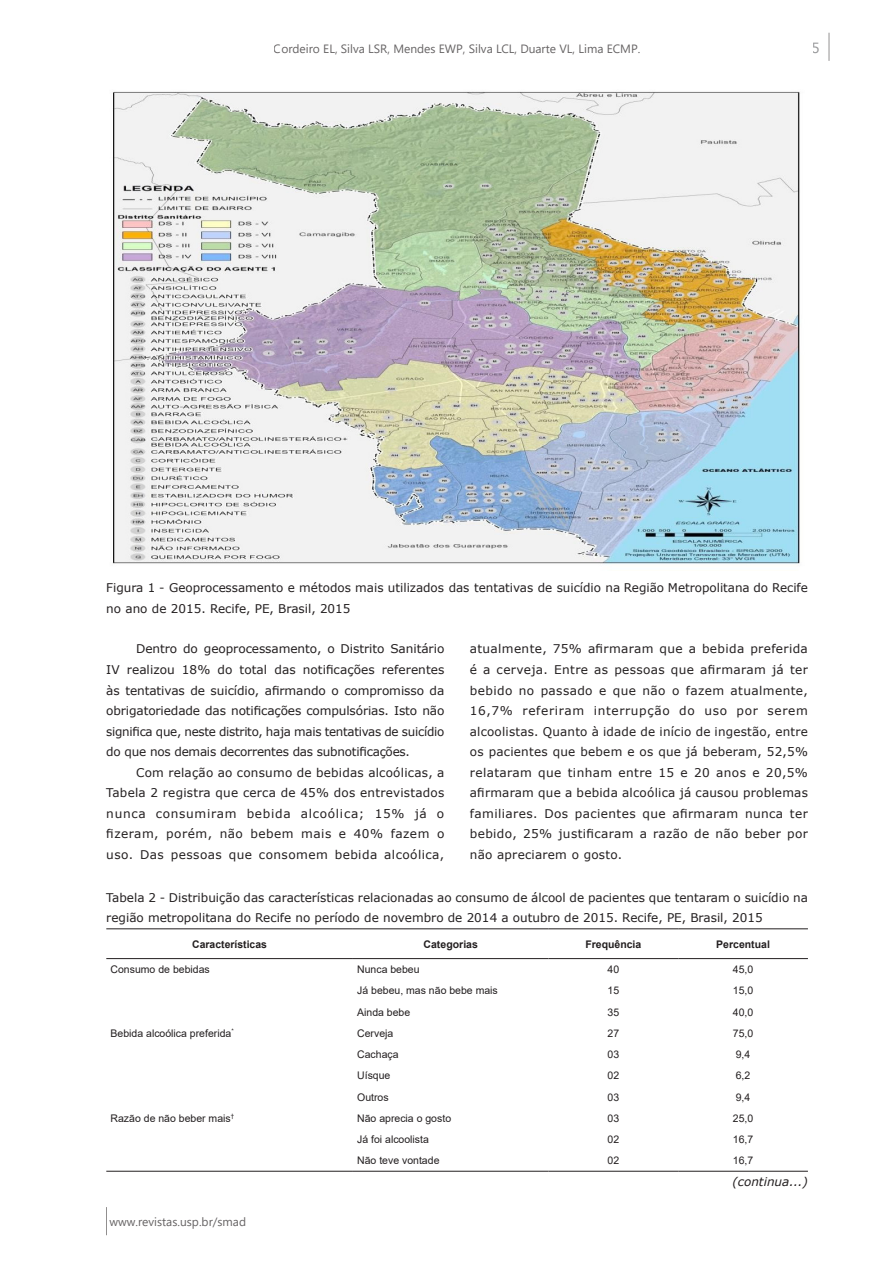
<style>
.page{position:relative;width:893px;height:1263px;background:#fff}
.page>*{position:absolute;margin:0;border:0;box-sizing:border-box;transform-origin:0 0}
.t1{font:13.5px "Geneva";color:#6c6d70}
.Texto{font:12px/20.5px "Verdana";letter-spacing:.03em;color:#231f20;text-align:justify}
.Tit_tab{font:12px/20.2px "Verdana";color:#231f20}
.Tit_fig{font:12px/21.3px "Verdana";color:#231f20}
.t2{font:12px "Segoe UI";color:#231f20}
.t3{font:italic 12px "Verdana";color:#231f20}
.Linhas_de_corpo{font:10.5px "Arial";color:#231f20}
.Cabeçalho{font:700 10.5px "Arial";color:#231f20}
</style>
<div class="page">
<svg style="left:106px;top:1207px;width:1px;height:28px"></svg>
<svg style="left:829px;top:33px;width:1px;height:28px"></svg>
<img style="left:113px;top:91px;width:687px;height:473px">
<hr style="left:106px;top:928px;width:247px;height:1px;background:#231f20">
<hr style="left:353px;top:928px;width:196px;height:1px;background:#231f20">
<hr style="left:549px;top:928px;width:129px;height:1px;background:#231f20">
<hr style="left:678px;top:928px;width:130px;height:1px;background:#231f20">
<hr style="left:106px;top:958px;width:247px;height:1px;background:#231f20">
<hr style="left:353px;top:958px;width:196px;height:1px;background:#231f20">
<hr style="left:549px;top:958px;width:129px;height:1px;background:#231f20">
<hr style="left:678px;top:958px;width:130px;height:1px;background:#231f20">
<hr style="left:106px;top:1171px;width:247px;height:1px;background:#231f20">
<hr style="left:353px;top:1171px;width:196px;height:1px;background:#231f20">
<hr style="left:549px;top:1171px;width:129px;height:1px;background:#231f20">
<hr style="left:678px;top:1171px;width:130px;height:1px;background:#231f20">
<p class="t2" style="left:274px;top:38px;width:368px">Cordeiro EL, Silva LSR, Mendes EWP, Silva LCL, Duarte VL, Lima ECMP.</p>
<p class="t1" style="left:812px;top:40px;width:11px">5</p>
<p class="Tit_fig" style="left:106px;top:576px;width:703px">Figura 1 - Geoprocessamento e métodos mais utilizados das tentativas de suicídio na Região Metropolitana do Recife no ano de 2015. Recife, PE, Brasil, 2015</p>
<p class="Texto" style="left:106px;top:639px;width:340px;text-indent:30px">Dentro do geoprocessamento, o Distrito Sanitário IV realizou 18% do total das notificações referentes às tentativas de suicídio, afirmando o compromisso da obrigatoriedade das notificações compulsórias. Isto não significa que, neste distrito, haja mais tentativas de suicídio do que nos demais decorrentes das subnotificações.</p>
<p class="Texto" style="left:106px;top:762px;width:340px;text-indent:30px">Com relação ao consumo de bebidas alcoólicas, a Tabela 2 registra que cerca de 45% dos entrevistados nunca consumiram bebida alcoólica; 15% já o fizeram, porém, não bebem mais e 40% fazem o uso. Das pessoas que consomem bebida alcoólica,</p>
<p class="Texto" style="left:470px;top:639px;width:340px">atualmente, 75% afirmaram que a bebida preferida é a cerveja. Entre as pessoas que afirmaram já ter bebido no passado e que não o fazem atualmente, 16,7% referiram interrupção do uso por serem alcoolistas. Quanto à idade de início de ingestão, entre os pacientes que bebem e os que já beberam, 52,5% relataram que tinham entre 15 e 20 anos e 20,5% afirmaram que a bebida alcoólica já causou problemas familiares. Dos pacientes que afirmaram nunca ter bebido, 25% justificaram a razão de não beber por não apreciarem o gosto.</p>
<p class="Tit_tab" style="left:106px;top:887px;width:703px">Tabela 2 - Distribuição das características relacionadas ao consumo de álcool de pacientes que tentaram o suicídio na região metropolitana do Recife no período de novembro de 2014 a outubro de 2015. Recife, PE, Brasil, 2015</p>
<p class="Cabeçalho" style="left:192px;top:936px;width:76px">Características</p>
<p class="Cabeçalho" style="left:423px;top:936px;width:56px">Categorias</p>
<p class="Cabeçalho" style="left:585px;top:936px;width:58px">Frequência</p>
<p class="Cabeçalho" style="left:716px;top:936px;width:55px">Percentual</p>
<p class="Linhas_de_corpo" style="left:111px;top:962px;width:101px">Consumo de bebidas</p>
<p class="Linhas_de_corpo" style="left:357px;top:962px;width:64px">Nunca bebeu</p>
<p class="Linhas_de_corpo" style="left:608px;top:962px;width:13px">40</p>
<p class="Linhas_de_corpo" style="left:733px;top:962px;width:22px">45,0</p>
<p class="Linhas_de_corpo" style="left:357px;top:983px;width:142px">Já bebeu, mas não bebe mais</p>
<p class="Linhas_de_corpo" style="left:608px;top:983px;width:13px">15</p>
<p class="Linhas_de_corpo" style="left:733px;top:983px;width:22px">15,0</p>
<p class="Linhas_de_corpo" style="left:357px;top:1005px;width:55px">Ainda bebe</p>
<p class="Linhas_de_corpo" style="left:608px;top:1005px;width:13px">35</p>
<p class="Linhas_de_corpo" style="left:733px;top:1005px;width:22px">40,0</p>
<p class="Linhas_de_corpo" style="left:111px;top:1026px;width:125px">Bebida alcoólica preferida<sup>*</sup></p>
<p class="Linhas_de_corpo" style="left:357px;top:1026px;width:38px">Cerveja</p>
<p class="Linhas_de_corpo" style="left:608px;top:1026px;width:13px">27</p>
<p class="Linhas_de_corpo" style="left:733px;top:1026px;width:22px">75,0</p>
<p class="Linhas_de_corpo" style="left:357px;top:1047px;width:43px">Cachaça</p>
<p class="Linhas_de_corpo" style="left:608px;top:1047px;width:13px">03</p>
<p class="Linhas_de_corpo" style="left:736px;top:1047px;width:16px">9,4</p>
<p class="Linhas_de_corpo" style="left:357px;top:1068px;width:35px">Uísque</p>
<p class="Linhas_de_corpo" style="left:608px;top:1068px;width:13px">02</p>
<p class="Linhas_de_corpo" style="left:736px;top:1068px;width:16px">6,2</p>
<p class="Linhas_de_corpo" style="left:357px;top:1090px;width:33px">Outros</p>
<p class="Linhas_de_corpo" style="left:608px;top:1090px;width:13px">03</p>
<p class="Linhas_de_corpo" style="left:736px;top:1090px;width:16px">9,4</p>
<p class="Linhas_de_corpo" style="left:111px;top:1111px;width:125px">Razão de não beber mais<sup>†</sup></p>
<p class="Linhas_de_corpo" style="left:357px;top:1111px;width:95px">Não aprecia o gosto</p>
<p class="Linhas_de_corpo" style="left:608px;top:1111px;width:13px">03</p>
<p class="Linhas_de_corpo" style="left:733px;top:1111px;width:22px">25,0</p>
<p class="Linhas_de_corpo" style="left:357px;top:1132px;width:73px">Já foi alcoolista</p>
<p class="Linhas_de_corpo" style="left:608px;top:1132px;width:13px">02</p>
<p class="Linhas_de_corpo" style="left:733px;top:1132px;width:22px">16,7</p>
<p class="Linhas_de_corpo" style="left:357px;top:1153px;width:84px">Não teve vontade</p>
<p class="Linhas_de_corpo" style="left:608px;top:1153px;width:13px">02</p>
<p class="Linhas_de_corpo" style="left:733px;top:1153px;width:22px">16,7</p>
<p class="t3" style="left:732px;top:1174px;width:77px">(continua...)</p>
<p class="t2" style="left:109px;top:1210px;width:138px">www.revistas.usp.br/smad</p>
</div>
